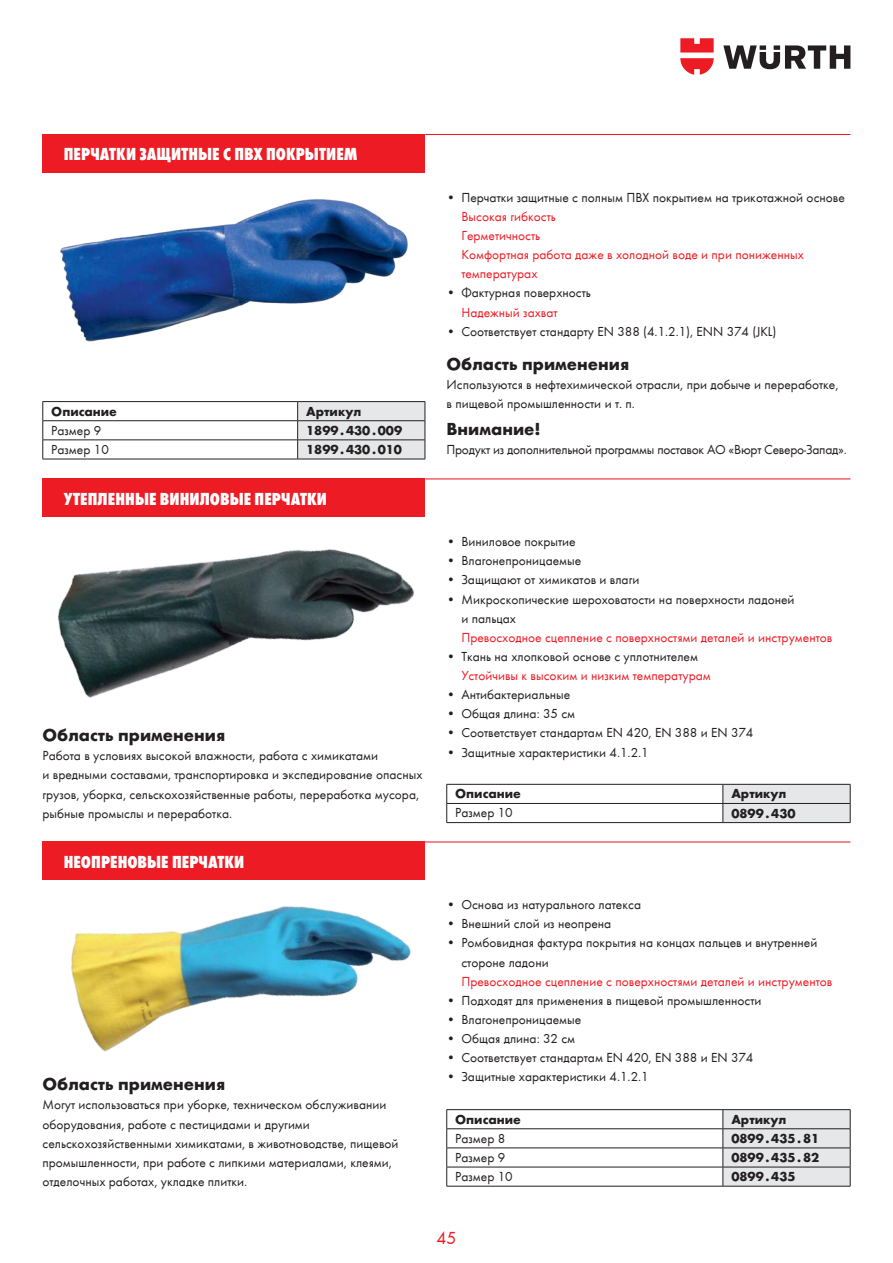
<style>
.page{position:relative;width:893px;height:1263px;background:#fff}
.page>*{position:absolute;margin:0;border:0;box-sizing:border-box;transform-origin:0 0}
.t1{font:800 condensed 18px "Wuerth";letter-spacing:.005em;color:#fff}
.t2{font:700 18px "Wuerth";color:#231f20}
.t3{font:18px "Wuerth";color:#ed1c24}
.t4{font:13.5px/19.2px "Wuerth";color:#231f20}
.t5{font:13.5px/19.2px "Wuerth";color:#ed1c24}
.t6{font:700 13.5px "Wuerth";color:#231f20}
.t7{font:13.5px "Wuerth";letter-spacing:-.02em;color:#231f20}
</style>
<div class="page">
<svg style="left:723px;top:45px;width:127px;height:24px"></svg>
<svg style="left:680px;top:38px;width:34px;height:37px"></svg>
<div style="left:43px;top:134px;width:382px;height:38px;background:#ed1c24"></div>
<hr style="left:425px;top:134px;width:425px;height:1px;background:#ed1c24">
<img style="left:60px;top:199px;width:348px;height:143px">
<hr style="left:43px;top:401px;width:255px;height:1px;background:#231f20">
<hr style="left:298px;top:401px;width:127px;height:1px;background:#231f20">
<hr style="left:43px;top:420px;width:255px;height:1px;background:#231f20">
<hr style="left:43px;top:440px;width:255px;height:1px;background:#231f20">
<svg style="left:43px;top:402px;width:1px;height:57px"></svg>
<hr style="left:43px;top:459px;width:255px;height:1px;background:#231f20">
<svg style="left:297px;top:402px;width:129px;height:57px;background:#dadbdc"></svg>
<hr style="left:298px;top:459px;width:127px;height:1px;background:#231f20">
<div style="left:43px;top:478px;width:382px;height:39px;background:#ed1c24"></div>
<hr style="left:425px;top:478px;width:425px;height:1px;background:#ed1c24">
<img style="left:57px;top:549px;width:357px;height:149px">
<hr style="left:446px;top:784px;width:277px;height:1px;background:#231f20">
<hr style="left:446px;top:803px;width:277px;height:1px;background:#231f20">
<svg style="left:446px;top:784px;width:1px;height:38px"></svg>
<hr style="left:446px;top:822px;width:277px;height:1px;background:#231f20">
<svg style="left:723px;top:784px;width:128px;height:38px;background:#dadbdc"></svg>
<hr style="left:723px;top:822px;width:127px;height:1px;background:#231f20">
<div style="left:43px;top:841px;width:382px;height:39px;background:#ed1c24"></div>
<hr style="left:425px;top:841px;width:425px;height:1px;background:#ed1c24">
<img style="left:71px;top:906px;width:340px;height:146px">
<hr style="left:446px;top:1109px;width:277px;height:1px;background:#231f20">
<hr style="left:723px;top:1109px;width:127px;height:1px;background:#231f20">
<hr style="left:446px;top:1128px;width:277px;height:1px;background:#231f20">
<hr style="left:446px;top:1148px;width:277px;height:1px;background:#231f20">
<hr style="left:446px;top:1167px;width:277px;height:1px;background:#231f20">
<svg style="left:446px;top:1110px;width:1px;height:76px"></svg>
<hr style="left:446px;top:1186px;width:277px;height:1px;background:#231f20">
<svg style="left:723px;top:1110px;width:128px;height:76px;background:#dbdbdc"></svg>
<hr style="left:723px;top:1186px;width:127px;height:1px;background:#231f20">
<h1 class="t1" style="left:64px;top:142px;width:295px">ПЕРЧАТКИ ЗАЩИТНЫЕ С ПВХ ПОКРЫТИЕМ</h1>
<p class="t6" style="left:51px;top:401px;width:67px">Описание</p>
<p class="t6" style="left:306px;top:401px;width:57px">Артикул</p>
<p class="t4" style="left:51px;top:420px;width:52px">Размер 9</p>
<p class="t6" style="left:306px;top:420px;width:97px">1899 . 430 . 009</p>
<p class="t4" style="left:51px;top:439px;width:59px">Размер 10</p>
<p class="t6" style="left:306px;top:439px;width:97px">1899 . 430 . 010</p>
<h1 class="t1" style="left:64px;top:486px;width:265px">УТЕПЛЕННЫЕ ВИНИЛОВЫЕ ПЕРЧАТКИ</h1>
<h1 class="t2" style="left:43px;top:722px;width:184px">Область применения</h1>
<p class="t4" style="left:43px;top:745px;width:382px">Работа в условиях высокой влажности, работа с химикатами<br>и вредными составами, транспортировка и экспедирование опасных грузов, уборка, сельскохозяйственные работы, переработка мусора, рыбные промыслы и переработка.</p>
<h1 class="t1" style="left:64px;top:849px;width:182px">НЕОПРЕНОВЫЕ ПЕРЧАТКИ</h1>
<h1 class="t2" style="left:43px;top:1071px;width:184px">Область применения</h1>
<p class="t4" style="left:43px;top:1094px;width:358px">Могут использоваться при уборке, техническом обслуживании оборудования, работе с пестицидами и другими сельскохозяйственными химикатами, в животноводстве, пищевой промышленности, при работе с липкими материалами, клеями, отделочных работах, укладке плитки.</p>
<p class="t4" style="left:446px;top:187px;width:400px">• Перчатки защитные с полным ПВХ покрытием на трикотажной основе</p>
<p class="t5" style="left:461px;top:206px;width:344px">Высокая гибкость<br>Герметичность<br>Комфортная работа даже в холодной воде и при пониженных температурах</p>
<p class="t4" style="left:446px;top:283px;width:146px">• Фактурная поверхность</p>
<p class="t5" style="left:461px;top:302px;width:98px">Надежный захват</p>
<p class="t4" style="left:446px;top:321px;width:331px">• Соответствует стандарту EN 388 (4.1.2.1), ENN 374 (JKL)</p>
<h1 class="t2" style="left:446px;top:351px;width:184px">Область применения</h1>
<p class="t4" style="left:446px;top:374px;width:393px">Используются в нефтехимической отрасли, при добыче и переработке, в пищевой промышленности и т. п.</p>
<h1 class="t2" style="left:446px;top:416px;width:96px">Внимание!</h1>
<p class="t7" style="left:446px;top:441px;width:402px">Продукт из дополнительной программы поставок АО «Вюрт Северо-Запад».</p>
<p class="t4" style="left:446px;top:531px;width:131px">• Виниловое покрытие</p>
<p class="t4" style="left:446px;top:550px;width:136px">• Влагонепроницаемые</p>
<p class="t4" style="left:446px;top:570px;width:194px">• Защищают от химикатов и влаги</p>
<p class="t4" style="left:461px;top:589px;width:335px;text-indent:-15px">• Микроскопические шероховатости на поверхности ладоней и пальцах</p>
<p class="t5" style="left:461px;top:627px;width:372px">Превосходное сцепление с поверхностями деталей и инструментов</p>
<p class="t4" style="left:446px;top:646px;width:253px">• Ткань на хлопковой основе с уплотнителем</p>
<p class="t5" style="left:461px;top:665px;width:251px">Устойчивы к высоким и низким температурам</p>
<p class="t4" style="left:446px;top:684px;width:125px">• Антибактериальные</p>
<p class="t4" style="left:446px;top:703px;width:130px">• Общая длина: 35 см</p>
<p class="t4" style="left:446px;top:723px;width:308px">• Соответствует стандартам EN 420, EN 388 и EN 374</p>
<p class="t4" style="left:446px;top:742px;width:204px">• Защитные характеристики 4.1.2.1</p>
<p class="t6" style="left:455px;top:784px;width:67px">Описание</p>
<p class="t6" style="left:731px;top:784px;width:57px">Артикул</p>
<p class="t4" style="left:455px;top:803px;width:59px">Размер 10</p>
<p class="t6" style="left:731px;top:803px;width:66px">0899 . 430</p>
<p class="t4" style="left:446px;top:894px;width:196px">• Основа из натурального латекса</p>
<p class="t4" style="left:446px;top:913px;width:166px">• Внешний слой из неопрена</p>
<p class="t4" style="left:461px;top:933px;width:357px;text-indent:-15px">• Ромбовидная фактура покрытия на концах пальцев и внутренней стороне ладони</p>
<p class="t5" style="left:461px;top:971px;width:372px">Превосходное сцепление с поверхностями деталей и инструментов</p>
<p class="t4" style="left:446px;top:990px;width:316px">• Подходят для применения в пищевой промышленности</p>
<p class="t4" style="left:446px;top:1009px;width:136px">• Влагонепроницаемые</p>
<p class="t4" style="left:446px;top:1028px;width:130px">• Общая длина: 32 см</p>
<p class="t4" style="left:446px;top:1047px;width:308px">• Соответствует стандартам EN 420, EN 388 и EN 374</p>
<p class="t4" style="left:446px;top:1067px;width:204px">• Защитные характеристики 4.1.2.1</p>
<p class="t6" style="left:455px;top:1109px;width:67px">Описание</p>
<p class="t6" style="left:731px;top:1109px;width:57px">Артикул</p>
<p class="t4" style="left:455px;top:1128px;width:52px">Размер 8</p>
<p class="t6" style="left:731px;top:1128px;width:89px">0899 . 435 . 81</p>
<p class="t4" style="left:455px;top:1147px;width:52px">Размер 9</p>
<p class="t6" style="left:731px;top:1147px;width:89px">0899 . 435 . 82</p>
<p class="t4" style="left:455px;top:1166px;width:59px">Размер 10</p>
<p class="t6" style="left:731px;top:1166px;width:66px">0899 . 435</p>
<h1 class="t3" style="left:436px;top:1225px;width:21px">45</h1>
</div>
